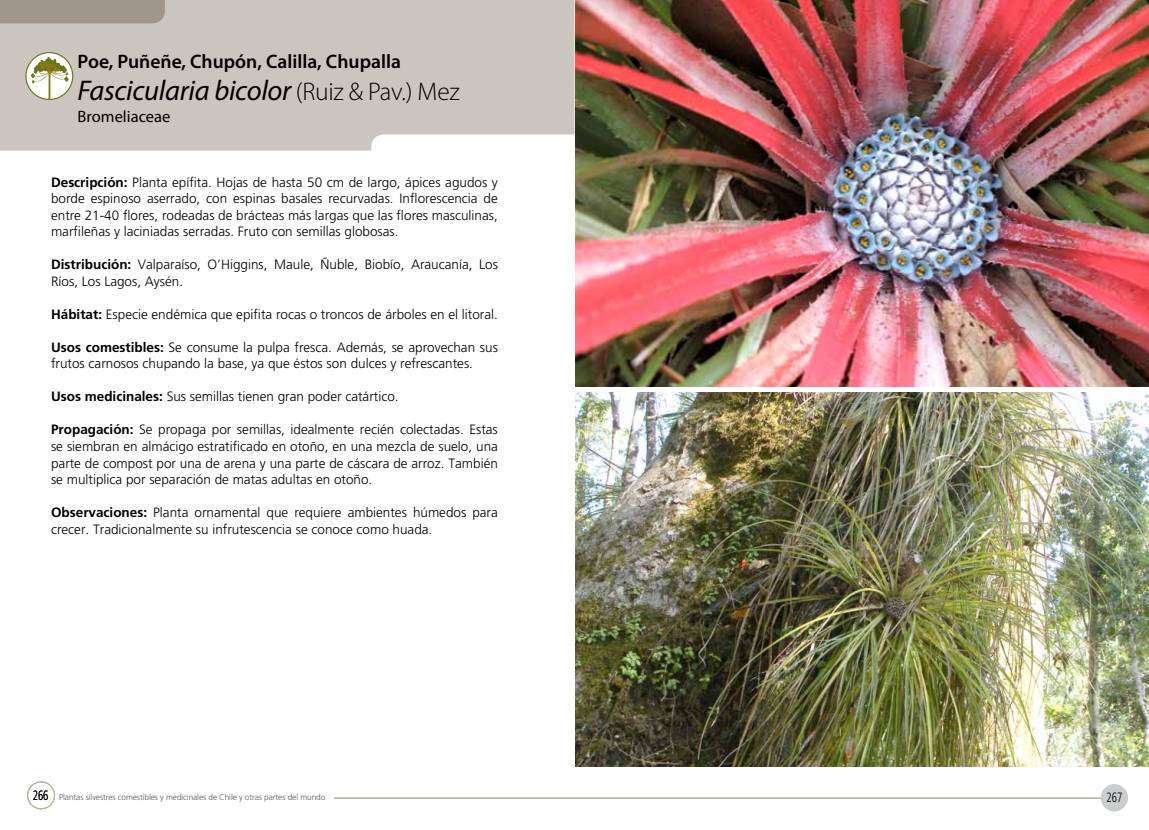
<style>
.page{position:relative;width:1149px;height:830px;background:#fff}
.page>*{position:absolute;margin:0;border:0;box-sizing:border-box;transform-origin:0 0}
.t1{font:italic 28.5px "Myriad Pro";letter-spacing:-.01em;color:#000}
.t2{font:600 19.5px "Myriad Pro";color:#000}
.t3{font:16.5px "Myriad Pro";color:#000}
.t4{font:300 13.5px/16.5px "Frutiger LT Std";color:#000}
.t5{font:300 condensed 13.5px "Frutiger LT Std";color:#000;scale:.81 1}
.t6{font:300 8.25px "Frutiger LT Std";letter-spacing:-.01em;color:#58595b}
.s1{font-weight:300;font-style:normal;font-size:25.5px}
.s2{font-weight:700}
.s3{font-stretch:condensed;font-size:13.5px;color:#000}
</style>
<div class="page">
<div style="left:27px;top:781px;width:28px;height:27px;border:1px solid #bcbec0;border-radius:50%"></div>
<div style="left:1100px;top:784px;width:27px;height:26px;background:#cbcdce;border-radius:50%"></div>
<hr style="left:334px;top:797px;width:240px;height:1px;background:#bcbec0">
<hr style="left:574px;top:797px;width:526px;height:1px;background:#bcbec0">
<img style="left:575px;top:392px;width:573px;height:373px">
<img style="left:575px;top:0;width:573px;height:387px">
<svg style="left:0;top:0;width:574px;height:150px;background:#cac4bf"></svg>
<svg style="left:26px;top:53px;width:47px;height:46px"></svg>
<div style="left:25px;top:52px;width:48px;height:48px;border:1px solid #677718;border-radius:50%"></div>
<svg style="left:31px;top:57px;width:38px;height:42px"></svg>
<h2 class="t2" style="left:78px;top:51px;width:325px">Poe, Puñeñe, Chupón, Calilla, Chupalla</h2>
<h1 class="t1" style="left:78px;top:75px;width:383px">Fascicularia bicolor <span class="s1">(Ruiz &amp; Pav.) Mez</span></h1>
<p class="t3" style="left:78px;top:108px;width:94px">Bromeliaceae</p>
<p class="t4" style="left:51px;top:174px;width:448px;text-align:justify"><span class="s2">Descripción:</span> Planta epífita. Hojas de hasta 50 cm de largo, ápices agudos y borde espinoso aserrado, con espinas basales recurvadas. Inflorescencia de entre 21-40 flores, rodeadas de brácteas más largas que las flores masculinas, marfileñas y laciniadas serradas. Fruto con semillas globosas.</p>
<p class="t4" style="left:51px;top:256px;width:448px"><span class="s2">Distribución:</span> Valparaíso, O’Higgins, Maule, Ñuble, Biobío, Araucanía, Los<br>Ríos, Los Lagos, Aysén.</p>
<p class="t4" style="left:51px;top:306px;width:448px"><span class="s2">Hábitat:</span> Especie endémica que epifita rocas o troncos de árboles en el litoral.</p>
<p class="t4" style="left:51px;top:339px;width:448px"><span class="s2">Usos comestibles:</span> Se consume la pulpa fresca. Además, se aprovechan sus frutos carnosos chupando la base, ya que éstos son dulces y refrescantes.</p>
<p class="t4" style="left:51px;top:388px;width:349px"><span class="s2">Usos medicinales:</span> Sus semillas tienen gran poder catártico.</p>
<p class="t4" style="left:51px;top:421px;width:448px;text-align:justify"><span class="s2">Propagación:</span> Se propaga por semillas, idealmente recién colectadas. Estas se siembran en almácigo estratificado en otoño, en una mezcla de suelo, una parte de compost por una de arena y una parte de cáscara de arroz. También se multiplica por separación de matas adultas en otoño.</p>
<p class="t4" style="left:51px;top:504px;width:448px"><span class="s2">Observaciones:</span> Planta ornamental que requiere ambientes húmedos para crecer. Tradicionalmente su infrutescencia se conoce como huada.</p>
<p class="t6" style="left:33px;top:791px;width:294px"><span class="s3">266</span> Plantas silvestres comestibles y medicinales de Chile y otras partes del mundo</p>
<p class="t5" style="left:1106px;top:789px;width:21px">267</p>
</div>
